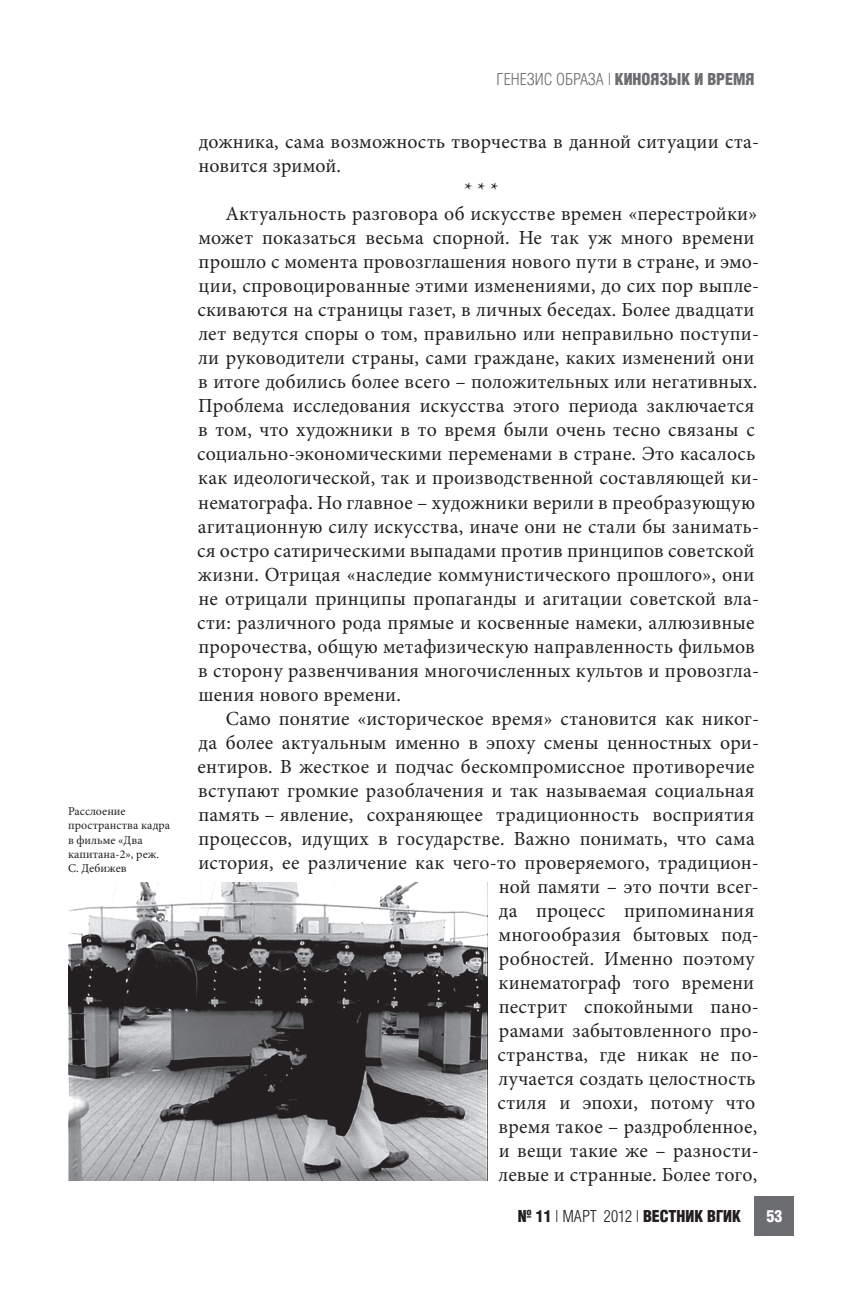
<style>
.page{position:relative;width:851px;height:1293px;background:#fff}
.page>*{position:absolute;margin:0;border:0;box-sizing:border-box;transform-origin:0 0}
.t1{font:20px "Minion Pro";letter-spacing:.01em;color:#231f20}
.t2{font:16px "AG Letterica Cond L";color:#6c6d70}
.t3{font:700 16px "AG Letterica Cond L";color:#231f20}
.t4{font:700 16px "AG Letterica Cond L";color:#6c6d70}
.t5{font:16px "AG Letterica Cond L";color:#231f20}
.t6{font:700 16px "AG Letterica Cond L";color:#fff}
.t7{font:12px/14.4px "Minion Pro";color:#231f20}
.s1{font-weight:700}
.s2{font-weight:400}
</style>
<div class="page">
<div style="left:754px;top:1196px;width:40px;height:40px;background:#6c6d70"></div>
<img style="left:68px;top:882px;width:419px;height:298px">
<p class="t7" style="left:68px;top:803px;width:104px">Расслоение пространства кадра в фильме «Два капитана-2», реж.<br>С. Дебижев</p>
<p class="t2" style="left:496px;top:70px;width:128px">ГЕНЕЗИС ОБРАЗА | <span class="s1">КИНОЯ</span></p>
<p class="t4" style="left:659px;top:69px;width:96px">ЗЫК И ВРЕМЯ</p>
<p class="t1" style="left:199px;top:129px;width:562px">дожника, сама возможность творчества в данной ситуации ста-</p>
<p class="t1" style="left:198px;top:153px;width:144px">новится зримой.</p>
<p class="t1" style="left:464px;top:177px;width:36px">***</p>
<p class="t1" style="left:225px;top:201px;width:533px">Актуальность разговора об искусстве времен «перестройки»</p>
<p class="t1" style="left:198px;top:225px;width:557px">может показаться весьма спорной. Не так уж много времени</p>
<p class="t1" style="left:198px;top:249px;width:562px">прошло с момента провозглашения нового пути в стране, и эмо-</p>
<p class="t1" style="left:198px;top:273px;width:562px">ции, спровоцированные этими изменениями, до сих пор выпле-</p>
<p class="t1" style="left:197px;top:297px;width:558px">скиваются на страницы газет, в личных беседах. Более двадцати</p>
<p class="t1" style="left:198px;top:321px;width:562px">лет ведутся споры о том, правильно или неправильно поступи-</p>
<p class="t1" style="left:198px;top:345px;width:557px">ли руководители страны, сами граждане, каких изменений они</p>
<p class="t1" style="left:198px;top:369px;width:560px">в итоге добились более всего – положительных или негативных.</p>
<p class="t1" style="left:198px;top:393px;width:558px">Проблема исследования искусства этого периода заключается</p>
<p class="t1" style="left:198px;top:417px;width:558px">в том, что художники в то время были очень тесно связаны с</p>
<p class="t1" style="left:197px;top:441px;width:559px">социально-экономическими переменами в стране. Это касалось</p>
<p class="t1" style="left:198px;top:465px;width:562px">как идеологической, так и производственной составляющей ки-</p>
<p class="t1" style="left:198px;top:489px;width:558px">нематографа. Но главное – художники верили в преобразующую</p>
<p class="t1" style="left:198px;top:513px;width:563px">агитационную силу искусства, иначе они не стали бы занимать-</p>
<p class="t1" style="left:197px;top:537px;width:558px">ся остро сатирическими выпадами против принципов советской</p>
<p class="t1" style="left:198px;top:561px;width:558px">жизни. Отрицая «наследие коммунистического прошлого», они</p>
<p class="t1" style="left:198px;top:585px;width:562px">не отрицали принципы пропаганды и агитации советской вла-</p>
<p class="t1" style="left:197px;top:609px;width:559px">сти: различного рода прямые и косвенные намеки, аллюзивные</p>
<p class="t1" style="left:198px;top:633px;width:558px">пророчества, общую метафизическую направленность фильмов</p>
<p class="t1" style="left:198px;top:657px;width:562px">в сторону развенчивания многочисленных культов и провозгла-</p>
<p class="t1" style="left:198px;top:681px;width:204px">шения нового времени.</p>
<p class="t1" style="left:226px;top:705px;width:534px">Само понятие «историческое время» становится как никог-</p>
<p class="t1" style="left:198px;top:729px;width:562px">да более актуальным именно в эпоху смены ценностных ори-</p>
<p class="t1" style="left:197px;top:753px;width:558px">ентиров. В жесткое и подчас бескомпромиссное противоречие</p>
<p class="t1" style="left:198px;top:777px;width:557px">вступают громкие разоблачения и так называемая социальная</p>
<p class="t1" style="left:198px;top:801px;width:557px">память – явление, сохраняющее традиционность восприятия</p>
<p class="t1" style="left:198px;top:825px;width:557px">процессов, идущих в государстве. Важно понимать, что сама</p>
<p class="t1" style="left:198px;top:849px;width:562px">история, ее различение как чего-то проверяемого, традицион-</p>
<p class="t1" style="left:498px;top:873px;width:262px">ной памяти – это почти всег-</p>
<p class="t1" style="left:498px;top:897px;width:257px">да процесс припоминания</p>
<p class="t1" style="left:498px;top:921px;width:262px">многообразия бытовых под-</p>
<p class="t1" style="left:499px;top:945px;width:257px">робностей. Именно поэтому</p>
<p class="t1" style="left:498px;top:969px;width:257px">кинематограф того времени</p>
<p class="t1" style="left:498px;top:993px;width:262px">пестрит спокойными пано-</p>
<p class="t1" style="left:499px;top:1017px;width:261px">рамами забытовленного про-</p>
<p class="t1" style="left:497px;top:1041px;width:263px">странства, где никак не по-</p>
<p class="t1" style="left:498px;top:1065px;width:258px">лучается создать целостность</p>
<p class="t1" style="left:497px;top:1089px;width:259px">стиля и эпохи, потому что</p>
<p class="t1" style="left:498px;top:1113px;width:260px">время такое – раздробленное,</p>
<p class="t1" style="left:498px;top:1137px;width:262px">и вещи такие же – разности-</p>
<p class="t1" style="left:498px;top:1161px;width:260px">левые и странные. Более того,</p>
<p class="t5" style="left:517px;top:1207px;width:54px"><span class="s1">№ 11</span>|март</p>
<p class="t3" style="left:604px;top:1206px;width:75px"><span class="s2">2012 |</span> ВЕСТНИК</p>
<p class="t3" style="left:707px;top:1206px;width:26px">ВГИК</p>
<p class="t6" style="left:766px;top:1206px;width:17px">53</p>
</div>
